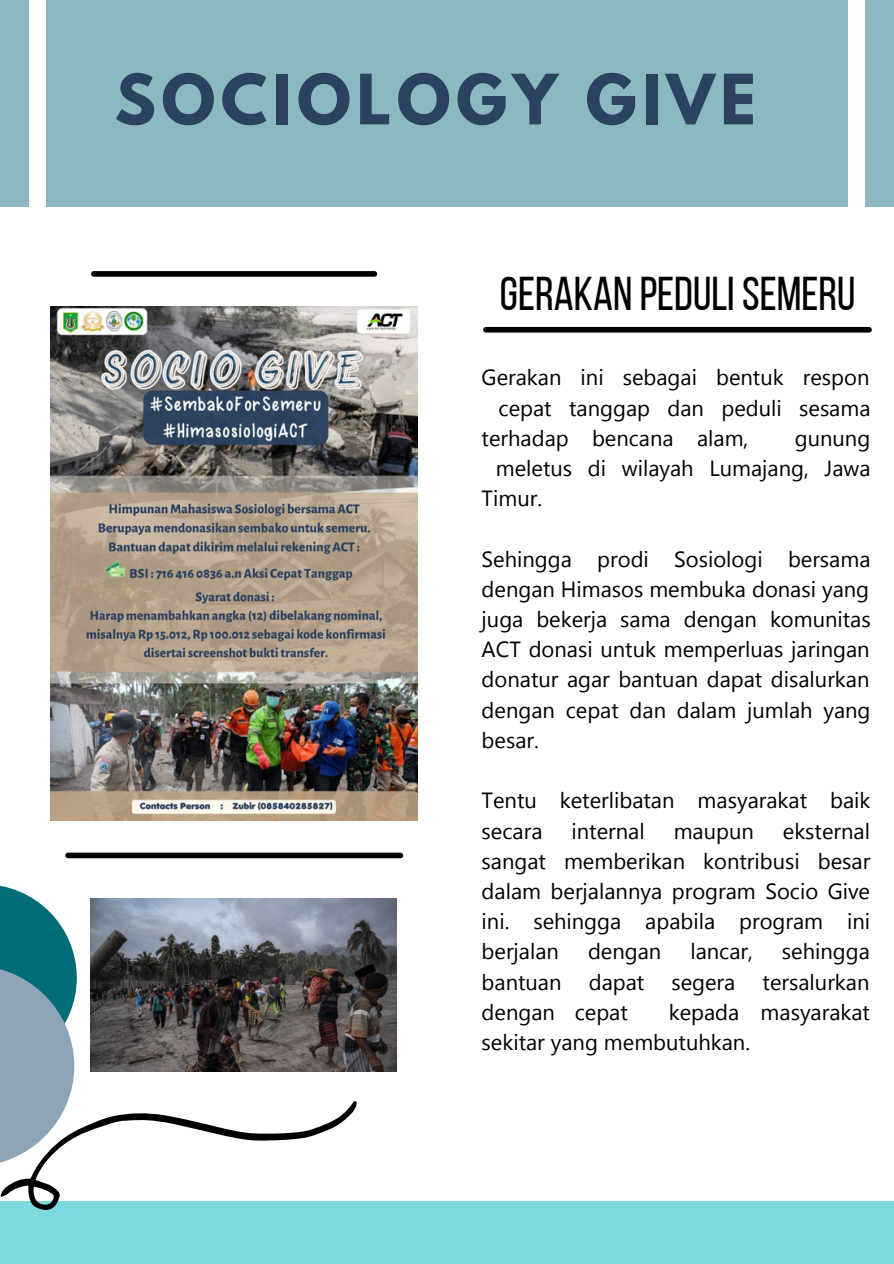
<style>
.page{position:relative;width:894px;height:1264px;background:#fff}
.page>*{position:absolute;margin:0;border:0;box-sizing:border-box;transform-origin:0 0}
.t1{font:700 61.35px "League Spartan";letter-spacing:.09em;color:#2b4361}
.t2{font:47.25px "Bebas Neue";color:#000}
.t3{font:21.9px/30.2px "Segoe UI";color:#000;text-align:justify}
</style>
<div class="page">
<div style="left:0;top:0;width:893px;height:286px;background:#8cb9bf"></div>
<div style="left:29px;top:0;width:17px;height:244px;background:#fff"></div>
<div style="left:848px;top:0;width:16px;height:244px;background:#fff"></div>
<div style="left:0;top:208px;width:893px;height:1055px;background:#fff"></div>
<div style="left:0;top:1201px;width:893px;height:62px;background:#7cdadf"></div>
<img style="left:50px;top:306px;width:367px;height:514px">
<div style="left:486px;top:327px;width:382px;height:5px;background:#000"></div>
<div style="left:68px;top:852px;width:332px;height:6px;background:#000"></div>
<div style="left:94px;top:271px;width:280px;height:6px;background:#000"></div>
<svg style="left:0;top:885px;width:357px;height:325px"></svg>
<img style="left:91px;top:899px;width:305px;height:172px">
<p class="t1" style="left:114px;top:69px;width:642px">SOCIOLOGY GIVE</p>
<p class="t2" style="left:499px;top:275px;width:357px">GERAKAN PEDULI SEMERU</p>
<p class="t3" style="left:481px;top:361px;width:389px">Gerakan ini sebagai bentuk respon</p>
<p class="t3" style="left:498px;top:391px;width:373px">cepat tanggap dan peduli sesama</p>
<p class="t3" style="left:481px;top:422px;width:268px">terhadap bencana alam,</p>
<p class="t3" style="left:794px;top:422px;width:77px">gunung</p>
<p class="t3" style="left:495px;top:452px;width:376px">meletus di wilayah Lumajang, Jawa</p>
<p class="t3" style="left:481px;top:482px;width:62px">Timur.</p>
<p class="t3" style="left:481px;top:542px;width:390px">Sehingga prodi Sosiologi bersama dengan Himasos membuka donasi yang juga bekerja sama dengan komunitas ACT donasi untuk memperluas jaringan donatur agar bantuan dapat disalurkan dengan cepat dan dalam jumlah yang besar.</p>
<p class="t3" style="left:481px;top:784px;width:390px">Tentu keterlibatan masyarakat baik secara</p>
<p class="t3" style="left:481px;top:814px;width:390px;text-indent:301px">eksternal sangat memberikan kontribusi besar dalam berjalannya program Socio Give ini. sehingga apabila program ini berjalan</p>
<p class="t3" style="left:571px;top:814px;width:75px">internal</p>
<p class="t3" style="left:673px;top:814px;width:82px">maupun</p>
<p class="t3" style="left:481px;top:935px;width:389px;text-indent:300px">sehingga bantuan dapat segera tersalurkan dengan cepat</p>
<p class="t3" style="left:588px;top:935px;width:75px">dengan</p>
<p class="t3" style="left:690px;top:935px;width:64px">lancar,</p>
<p class="t3" style="left:481px;top:995px;width:390px;text-indent:187px">kepada masyarakat sekitar yang membutuhkan.</p>
</div>
